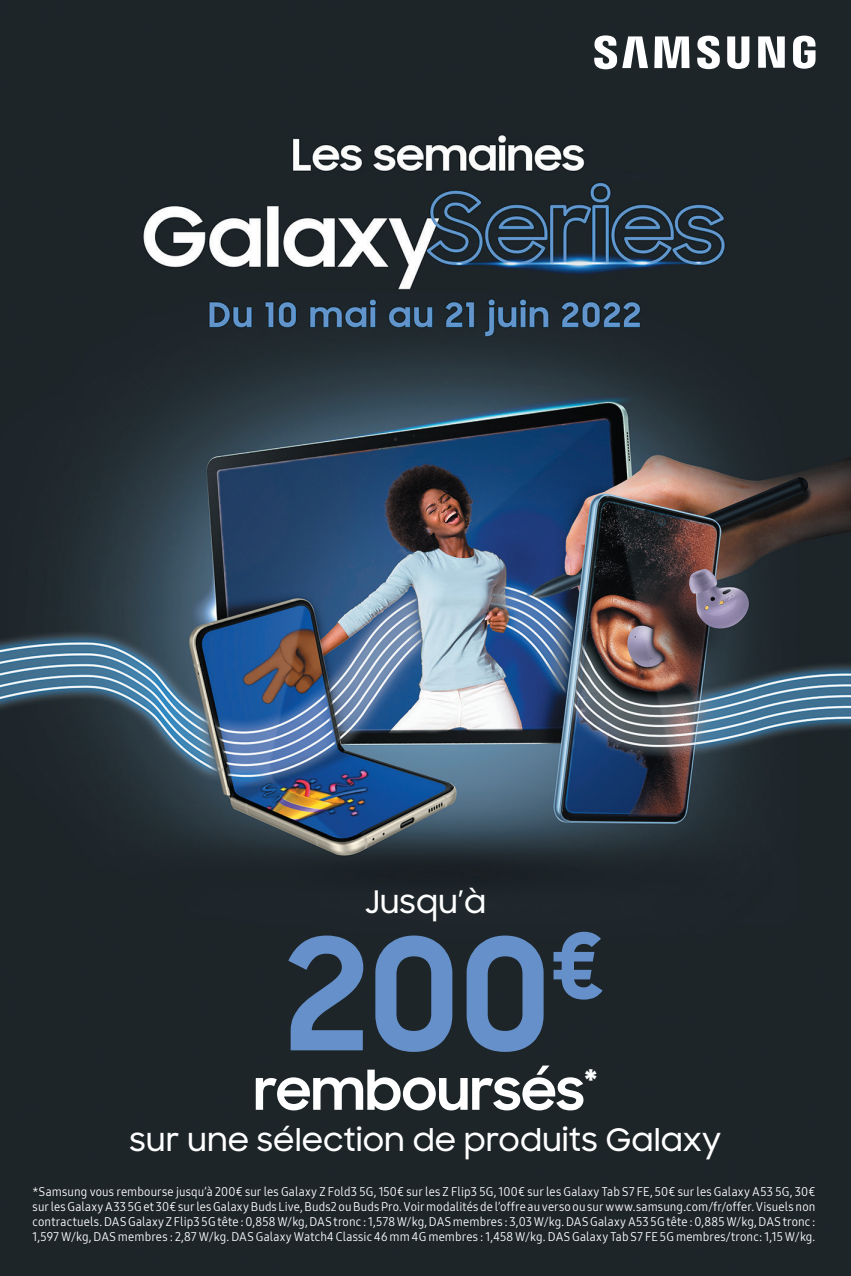
<style>
.page{position:relative;width:851px;height:1276px;background:#fff}
.page>*{position:absolute;margin:0;border:0;box-sizing:border-box;transform-origin:0 0}
.t1{font:700 155px "Samsung Sharp Sans";color:#6690ca}
.t2{font:700 54.25px "Samsung Sharp Sans";color:#fff}
.t3{font:500 31px "Samsung Sharp Sans";color:#fff}
.t4{font:12.5px/15px "Samsung One 400 C";letter-spacing:.01em;color:#fff;text-align:justify}
</style>
<div class="page">
<img style="left:0;top:0;width:850px;height:1276px">
<svg style="left:594px;top:35px;width:221px;height:34px"></svg>
<h3 class="t3" style="left:365px;top:879px;width:123px">Jusqu’à</h3>
<h1 class="t1" style="left:285px;top:880px;width:320px">200<sup>€</sup></h1>
<h2 class="t2" style="left:253px;top:1050px;width:345px">remboursés<sup>*</sup></h2>
<h3 class="t3" style="left:129px;top:1117px;width:593px">sur une sélection de produits Galaxy</h3>
<p class="t4" style="left:33px;top:1183px;width:784px">*Samsung vous rembourse jusqu’à 200€ sur les Galaxy Z Fold3 5G, 150€ sur les Z Flip3 5G, 100€ sur les Galaxy Tab S7 FE, 50€ sur les Galaxy A53 5G, 30€ sur les Galaxy A33 5G et 30€ sur les Galaxy Buds Live, Buds2 ou Buds Pro. Voir modalités de l’offre au verso ou sur www.samsung.com/fr/offer. Visuels non contractuels. DAS Galaxy Z Flip3 5G tête : 0,858 W/kg, DAS tronc : 1,578 W/kg, DAS membres : 3,03 W/kg. DAS Galaxy A53 5G tête : 0,885 W/kg, DAS tronc :<br>1,597 W/kg, DAS membres : 2,87 W/kg. DAS Galaxy Watch4 Classic 46 mm 4G membres : 1,458 W/kg. DAS Galaxy Tab S7 FE 5G membres/tronc: 1,15 W/kg.</p>
</div>
